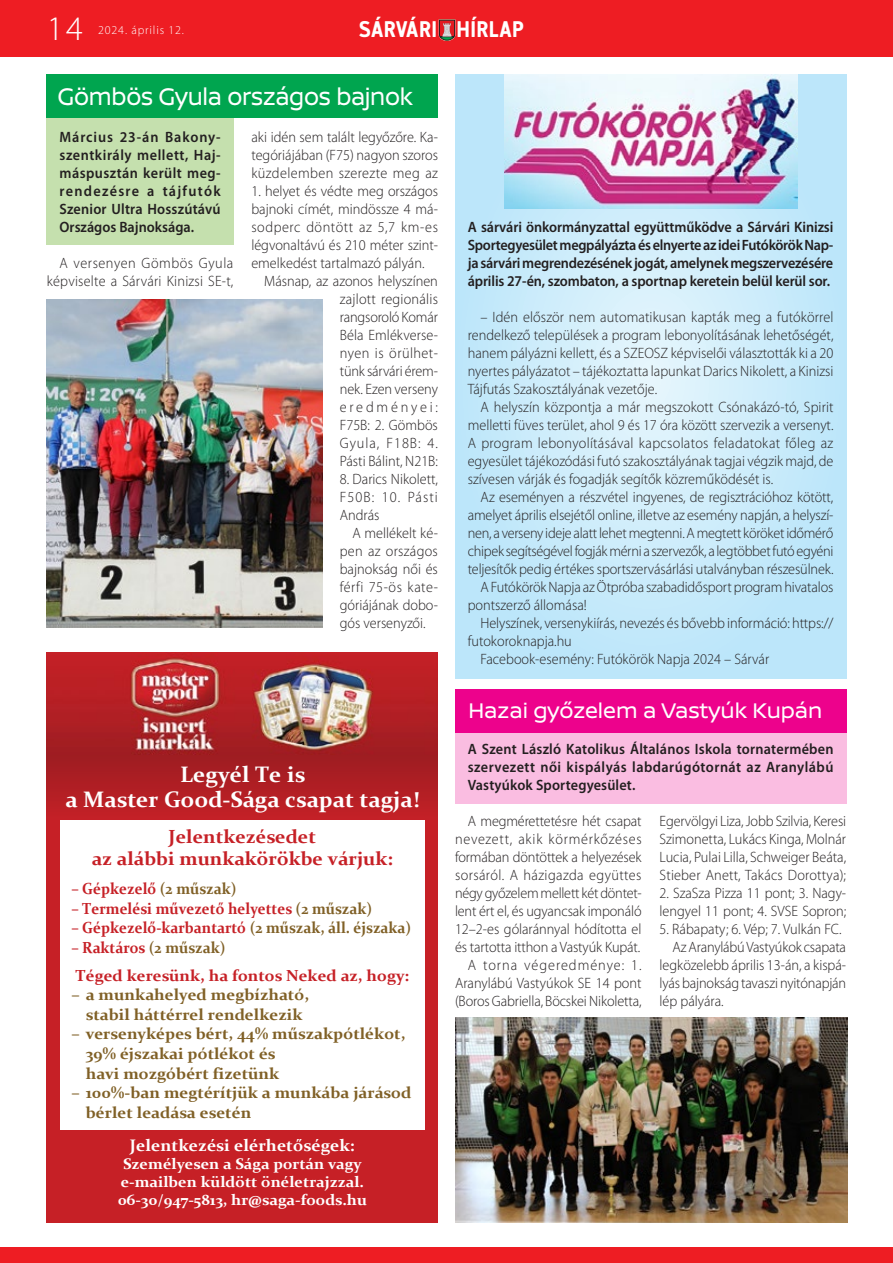
<style>
.page{position:relative;width:893px;height:1263px;background:#fff}
.page>*{position:absolute;margin:0;border:0;box-sizing:border-box;transform-origin:0 0}
.t1{font:300 34.5px "Myriad Pro";color:#fff}
._1_cim{font:25.5px "Nissan Brand";letter-spacing:-.01em;color:#fff;scale:.92 1}
.t2{font:900 22.65px "Finador";letter-spacing:.02em;color:#fff;scale:.85 1}
._1_cim-2{font:22.5px "Nissan Brand";color:#fff}
.t3{font:700 22.35px/25.5px "Constantia";color:#fff;text-align:center}
.t4{font:700 19.05px/22.8px "Constantia";color:#c62026;text-align:center}
.t5{font:700 16.65px "Constantia";color:#fff;scale:1.04 1}
.t6{font:700 16.05px/19.6px "Constantia";color:#806026;scale:1.04 1}
.t7{font:700 16.05px/27.6px "Constantia";color:#c62026;scale:.92 1}
.t8{font:700 15.3px/18.1px "Constantia";color:#fff;text-align:center;scale:1.04 1}
._1_szöveg{font:300 15px/18px "Myriad Pro";color:#231f20;text-align:justify;scale:.95 1}
._1_lead{font:600 15px/18px "Myriad Pro";letter-spacing:-.01em;color:#231f20;text-align:justify;scale:.95 1}
._1_lead_3-3_mm{font:600 15px/18px "Myriad Pro";letter-spacing:.015em;color:#231f20;text-align:justify;scale:.95 1}
._1_lead_3-3_mm_kethasab{font:600 15px/18px "Myriad Pro";letter-spacing:.015em;color:#231f20;text-align:justify;scale:.95 1}
._1_szöveg-2{font:300 15px/18px "Myriad Pro";letter-spacing:.025em;color:#231f20;text-align:right;scale:.95 1}
.t9{font:300 12px "Myriad Pro";letter-spacing:.07em;color:#fff}
.s1{color:#806026}
</style>
<div class="page">
<div style="left:47px;top:109px;width:187px;height:135px;background:#c5e0ae"></div>
<svg style="left:455px;top:74px;width:391px;height:604px;background:#c8eafa"></svg>
<div style="left:455px;top:720px;width:391px;height:84px;background:#fabde1"></div>
<div style="left:455px;top:689px;width:391px;height:43px;background:#ed028c"></div>
<div style="left:0;top:0;width:893px;height:57px;background:#ee1d23"></div>
<div style="left:0;top:1247px;width:893px;height:16px;background:#ee1d23"></div>
<div style="left:47px;top:74px;width:391px;height:44px;background:#00a54f"></div>
<img style="left:504px;top:74px;width:293px;height:135px">
<img style="left:47px;top:299px;width:276px;height:328px">
<img style="left:455px;top:1018px;width:393px;height:204px">
<div style="left:47px;top:746px;width:391px;height:476px;background:#c62026"></div>
<div style="left:60px;top:819px;width:365px;height:311px;background:#fff"></div>
<img style="left:47px;top:653px;width:391px;height:102px">
<div style="left:47px;top:755px;width:391px;height:64px;background:linear-gradient(to bottom,#9d1c21,#c32126)"></div>
<svg style="left:439px;top:19px;width:16px;height:22px"></svg>
<h1 class="t1" style="left:47px;top:8px;width:38px">14</h1>
<p class="t9" style="left:98px;top:23px;width:87px">2024. április 12.</p>
<h3 class="t2" style="left:358px;top:13px;width:197px">SÁRVÁRI HÍRLAP</h3>
<p class="_1_cim" style="left:57px;top:77px;width:388px">Gömbös Gyula országos bajnok</p>
<p class="_1_lead_3-3_mm" style="left:60px;top:128px;width:171px">Március 23-án Bakony&shy;szentkirály mellett, Haj&shy;máspusztán került meg&shy;rendezésre a tájfutók Szenior Ultra Hosszútávú Országos Bajnoksága.</p>
<p class="_1_szöveg-2" style="left:47px;top:254px;width:198px">A versenyen Gömbös Gyula képviselte a Sárvári Kinizsi SE-t,</p>
<p class="_1_szöveg" style="left:251px;top:128px;width:198px">aki idén sem talált legyőzőre. Ka&shy;tegóriájában (F75) nagyon szoros küzdelemben szerezte meg az</p>
<p class="_1_szöveg" style="left:251px;top:182px;width:198px">1. helyet és védte meg országos bajnoki címét, mindössze 4 má&shy;sodperc döntött az 5,7 km-es légvonaltávú és 210 méter szint&shy;emelkedést tartalmazó pályán.</p>
<p class="_1_szöveg" style="left:340px;top:272px;width:105px;text-indent:-76px">Másnap, az azonos helyszínen zajlott regionális rangsoroló Komár Béla Emlékverse&shy;nyen is örülhet&shy;tünk sárvári érem&shy;nek. Ezen verseny eredményei:<br>F75B: 2. Gömbös Gyula, F18B: 4.<br>Pásti Bálint, N21B:</p>
<p class="_1_szöveg" style="left:340px;top:470px;width:105px">8. Darics Nikolett, F50B: 10. Pásti András</p>
<p class="_1_szöveg" style="left:340px;top:524px;width:105px;text-indent:13px">A mellékelt ké&shy;pen az országos bajnokság női és férfi 75-ös kate&shy;góriájának dobo&shy;gós versenyzői.</p>
<p class="t3" style="left:65px;top:760px;width:356px">Legyél Te is<br>a Master Good-Sága csapat tagja!</p>
<p class="t4" style="left:92px;top:824px;width:303px">Jelentkezésedet<br>az alábbi munkakörökbe várjuk:</p>
<p class="t7" style="left:71px;top:874px;width:181px">– Gépkezelő <span class="s1">(2 műszak)</span></p>
<p class="t7" style="left:71px;top:894px;width:328px">– Termelési művezető helyettes <span class="s1">(2 műszak)</span></p>
<p class="t7" style="left:71px;top:913px;width:371px">– Gépkezelő-karbantartó <span class="s1">(2 műszak, áll. éjszaka)</span></p>
<p class="t7" style="left:71px;top:933px;width:369px">– Raktáros <span class="s1">(2 műszak)<br></span>Téged keresünk, ha fontos Neked az, hogy:</p>
<p class="t6" style="left:71px;top:984px;width:230px;text-align:center">– a munkahelyed megbízható, stabil háttérrel rendelkezik</p>
<p class="t6" style="left:86px;top:1023px;width:309px;text-indent:-14px">– versenyképes bért, 44% műszakpótlékot,<br>39% éjszakai pótlékot és<br>havi mozgóbért fizetünk</p>
<p class="t6" style="left:86px;top:1082px;width:315px;text-indent:-14px">– 100%-ban megtérítjük a munkába járásod bérlet leadása esetén</p>
<p class="t5" style="left:130px;top:1133px;width:218px">Jelentkezési elérhetőségek:</p>
<p class="t8" style="left:118px;top:1154px;width:241px">Személyesen a Sága portán vagy e-mailben küldött önéletrajzzal.<br>06-30/947-5813, hr@saga-foods.hu</p>
<p class="_1_lead" style="left:468px;top:218px;width:386px">A sárvári önkormányzattal együttműködve a Sárvári Kinizsi Sportegyesület megpályázta és elnyerte az idei Futókörök Nap&shy;ja sárvári megrendezésének jogát, amelynek megszervezésére április 27-én, szombaton, a sportnap keretein belül kerül sor.</p>
<p class="_1_szöveg" style="left:468px;top:308px;width:386px;text-indent:13px">– Idén először nem automatikusan kapták meg a futókörrel rendelkező települések a program lebonyolításának lehetőségét, hanem pályázni kellett, és a SZEOSZ képviselői választották ki a 20 nyertes pályázatot – tájékoztatta lapunkat Darics Nikolett, a Kinizsi Tájfutás Szakosztályának vezetője.</p>
<p class="_1_szöveg" style="left:468px;top:398px;width:387px;text-indent:13px">A helyszín központja a már megszokott Csónakázó-tó, Spirit melletti füves terület, ahol 9 és 17 óra között szervezik a versenyt.<br>A program lebonyolításával kapcsolatos feladatokat főleg az egyesület tájékozódási futó szakosztályának tagjai végzik majd, de szívesen várják és fogadják segítők közreműködését is.</p>
<p class="_1_szöveg" style="left:468px;top:488px;width:386px;text-indent:13px">Az eseményen a részvétel ingyenes, de regisztrációhoz kötött, amelyet április elsejétől online, illetve az esemény napján, a helyszí&shy;nen, a verseny ideje alatt lehet megtenni. A megtett köröket időmérő chipek segítségével fogják mérni a szervezők, a legtöbbet futó egyéni teljesítők pedig értékes sportszervásárlási utalványban részesülnek.</p>
<p class="_1_szöveg" style="left:468px;top:578px;width:386px;text-indent:13px">A Futókörök Napja az Ötpróba szabadidősport program hivatalos pontszerző állomása!</p>
<p class="_1_szöveg" style="left:468px;top:614px;width:387px;text-indent:13px">Helyszínek, versenykiírás, nevezés és bővebb információ: https:// futokoroknapja.hu</p>
<p class="_1_szöveg" style="left:480px;top:650px;width:305px">Facebook-esemény: Futókörök Napja 2024 – Sárvár</p>
<p class="_1_cim-2" style="left:468px;top:694px;width:356px">Hazai győzelem a Vastyúk Kupán</p>
<p class="_1_lead_3-3_mm_kethasab" style="left:468px;top:740px;width:387px">A Szent László Katolikus Általános Iskola tornatermében szervezett női kispályás labdarúgótornát az Aranylábú Vastyúkok Sportegyesület.</p>
<p class="_1_szöveg" style="left:455px;top:812px;width:198px;text-indent:13px">A megmérettetésre hét csapat nevezett, akik körmérkőzéses formában döntöttek a helyezések sorsáról. A házigazda együttes négy győzelem mellett két döntet&shy;lent ért el, és ugyancsak imponáló 12–2-es gólaránnyal hódította el és tartotta itthon a Vastyúk Kupát.</p>
<p class="_1_szöveg" style="left:455px;top:956px;width:198px;text-indent:13px">A torna végeredménye: 1.<br>Aranylábú Vastyúkok SE 14 pont (Boros Gabriella, Böcskei Nikoletta,</p>
<p class="_1_szöveg" style="left:660px;top:812px;width:198px">Egervölgyi Liza, Jobb Szilvia, Keresi Szimonetta, Lukács Kinga, Molnár Lucia, Pulai Lilla, Schweiger Beáta, Stieber Anett, Takács Dorottya);</p>
<p class="_1_szöveg" style="left:660px;top:884px;width:198px">2. SzaSza Pizza 11 pont; 3. Nagy&shy;lengyel 11 pont; 4. SVSE Sopron;</p>
<p class="_1_szöveg" style="left:660px;top:920px;width:193px">5. Rábapaty; 6. Vép; 7. Vulkán FC.</p>
<p class="_1_szöveg" style="left:660px;top:938px;width:198px;text-indent:13px">Az Aranylábú Vastyúkok csapata legközelebb április 13-án, a kispá&shy;lyás bajnokság tavaszi nyitónapján lép pályára.</p>
</div>
